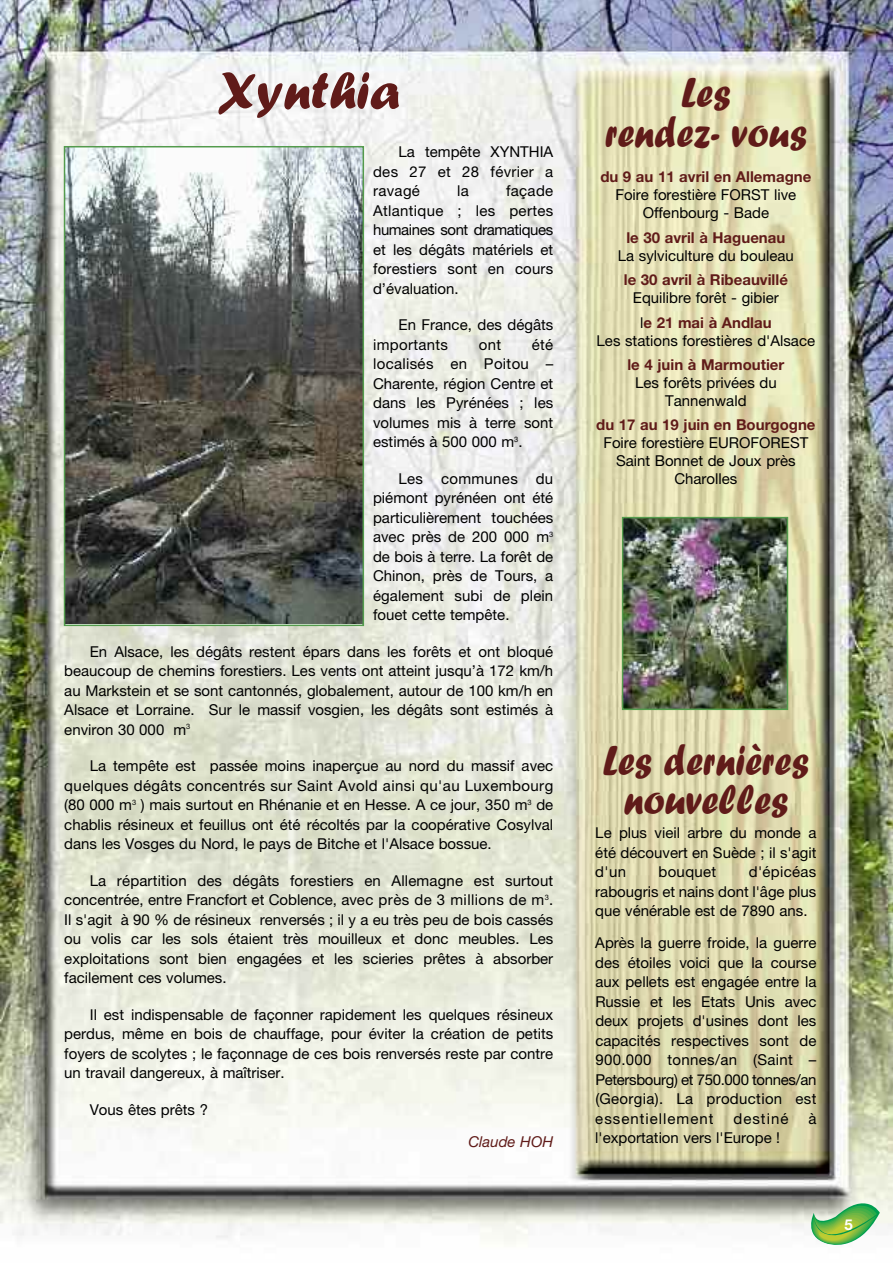
<style>
.page{position:relative;width:893px;height:1263px;background:#fff}
.page>*{position:absolute;margin:0;border:0;box-sizing:border-box;transform-origin:0 0}
.t1{font:54px "Forte";color:#601b19}
.t2{font:43.5px/40.5px "Forte";color:#601b19;text-align:center;scale:.9 1}
.t3{font:15px/19.5px "Helvetica Neue LT Std";color:#000;text-align:justify}
.t4{font:700 15px "Helvetica Neue LT Std";color:#601b19}
.t5{font:italic 15px "Helvetica Neue LT Std";color:#601b19}
.t6{font:15px "Helvetica Neue LT Std";letter-spacing:.02em;color:#000}
.t7{font:15px "Helvetica Neue LT Std";letter-spacing:.065em;color:#000}
.t8{font:700 15px "Helvetica Neue LT Std";color:#fff}
.s1{font-weight:700;color:#601b19}
</style>
<div class="page">
<img style="left:0;top:0;width:893px;height:1244px">
<svg style="left:803px;top:1202px;width:77px;height:43px"></svg>
<img style="left:67px;top:149px;width:294px;height:474px">
<div style="left:64px;top:146px;width:300px;height:480px;border:2px solid #549b4d"></div>
<img style="left:625px;top:520px;width:160px;height:187px">
<div style="left:622px;top:517px;width:166px;height:193px;border:2px solid #549b4d"></div>
<h1 class="t1" style="left:217px;top:58px;width:184px">Xynthia</h1>
<p class="t3" style="left:373px;top:144px;width:182px;text-indent:26px">La tempête XYNTHIA des 27 et 28 février a ravagé</p>
<p class="t3" style="left:373px;top:183px;width:182px;text-indent:133px">façade Atlantique ; les pertes humaines sont dramatiques et les dégâts matériels et forestiers sont en cours d’évaluation.</p>
<p class="t3" style="left:373px;top:317px;width:182px;text-indent:26px">En France, des dégâts importants</p>
<p class="t3" style="left:457px;top:183px;width:13px">la</p>
<p class="t3" style="left:373px;top:336px;width:182px;text-indent:159px">été localisés en Poitou – Charente, région Centre et dans les Pyrénées ; les volumes mis à terre sont estimés à 500 000 m<sup>3</sup>.</p>
<p class="t3" style="left:373px;top:470px;width:182px;text-indent:26px">Les communes du piémont pyrénéen ont été particulièrement touchées avec près de 200 000 m<sup>3 </sup>de bois à terre. La forêt de Chinon, près de Tours, a également subi de plein fouet cette tempête.</p>
<p class="t3" style="left:64px;top:643px;width:490px;text-indent:26px">En Alsace, les dégâts restent épars dans les forêts et ont bloqué beaucoup de chemins forestiers. Les vents ont atteint jusqu’à 172 km/h au Markstein et se sont cantonnés, globalement, autour de 100 km/h en Alsace et Lorraine. Sur le massif vosgien, les dégâts sont estimés à environ 30 000 m<sup>3</sup></p>
<p class="t3" style="left:64px;top:758px;width:490px;text-indent:26px">La tempête est passée moins inaperçue au nord du massif avec quelques dégâts concentrés sur Saint Avold ainsi qu'au Luxembourg (80 000 m<sup>3</sup> ) mais surtout en Rhénanie et en Hesse. A ce jour, 350 m<sup>3</sup> de chablis résineux et feuillus ont été récoltés par la coopérative Cosylval dans les Vosges du Nord, le pays de Bitche et l'Alsace bossue.</p>
<p class="t3" style="left:64px;top:872px;width:490px;text-indent:26px">La répartition des dégâts forestiers en Allemagne est surtout concentrée, entre Francfort et Coblence, avec près de 3 millions de m<sup>3</sup>.<br>Il s'agit à 90 % de résineux renversés ; il y a eu très peu de bois cassés ou volis car les sols étaient très mouilleux et donc meubles. Les exploitations sont bien engagées et les scieries prêtes à absorber facilement ces volumes.</p>
<p class="t3" style="left:64px;top:1006px;width:490px;text-indent:26px">Il est indispensable de façonner rapidement les quelques résineux perdus, même en bois de chauffage, pour éviter la création de petits foyers de scolytes ; le façonnage de ces bois renversés reste par contre un travail dangereux, à maîtriser.</p>
<p class="t3" style="left:90px;top:1101px;width:120px">Vous êtes prêts ?</p>
<p class="t5" style="left:468px;top:1136px;width:86px">Claude HOH</p>
<p class="t3" style="left:479px;top:336px;width:24px">ont</p>
<h2 class="t2" style="left:605px;top:72px;width:226px">Les<br>rendez- vous</h2>
<p class="t4" style="left:600px;top:172px;width:213px">du 9 au 11 avril en Allemagne</p>
<p class="t3" style="left:615px;top:187px;width:182px;line-height:18px;text-align:center">Foire forestière FORST live<br>Offenbourg - Bade</p>
<p class="t4" style="left:626px;top:232px;width:160px">le 30 avril à Haguenau</p>
<p class="t3" style="left:618px;top:247px;width:178px">La sylviculture du bouleau</p>
<p class="t4" style="left:624px;top:274px;width:166px">le 30 avril à Ribeauvillé</p>
<p class="t3" style="left:633px;top:287px;width:147px;line-height:24.5px;text-align:center">Equilibre forêt - gibier l<span class="s1">e 21 mai à Andlau</span></p>
<p class="t3" style="left:597px;top:332px;width:220px">Les stations forestières d'Alsace</p>
<p class="t4" style="left:627px;top:359px;width:158px">le 4 juin à Marmoutier</p>
<p class="t3" style="left:635px;top:375px;width:143px;line-height:18px;text-align:center">Les forêts privées du<br>Tannenwald</p>
<p class="t4" style="left:596px;top:420px;width:221px">du 17 au 19 juin en Bourgogne</p>
<p class="t3" style="left:603px;top:435px;width:206px;line-height:18px;text-align:center">Foire forestière EUROFOREST<br>Saint Bonnet de Joux près<br>Charolles</p>
<h2 class="t2" style="left:603px;top:741px;width:230px;line-height:39px">Les dernières nouvelles</h2>
<p class="t3" style="left:595px;top:824px;width:223px">Le plus vieil arbre du monde a été découvert en Suède ; il s'agit d'un</p>
<p class="t3" style="left:595px;top:863px;width:223px;text-indent:153px">d'épicéas rabougris et nains dont l'âge plus que vénérable est de 7890 ans.</p>
<p class="t3" style="left:595px;top:935px;width:223px">Après la guerre froide, la guerre des étoiles voici que la course aux pellets est engagée entre la Russie et les Etats Unis avec deux projets d'usines dont les capacités respectives sont de 900.000 tonnes/an (Saint – Petersbourg) et 750.000 tonnes/an (Georgia). La production est essentiellement</p>
<p class="t6" style="left:658px;top:866px;width:59px">bouquet</p>
<p class="t7" style="left:733px;top:1113px;width:56px">destiné</p>
<p class="t3" style="left:808px;top:1110px;width:10px">à</p>
<p class="t3" style="left:595px;top:1130px;width:186px">l'exportation vers l'Europe !</p>
<p class="t8" style="left:844px;top:1219px;width:10px">5</p>
</div>
